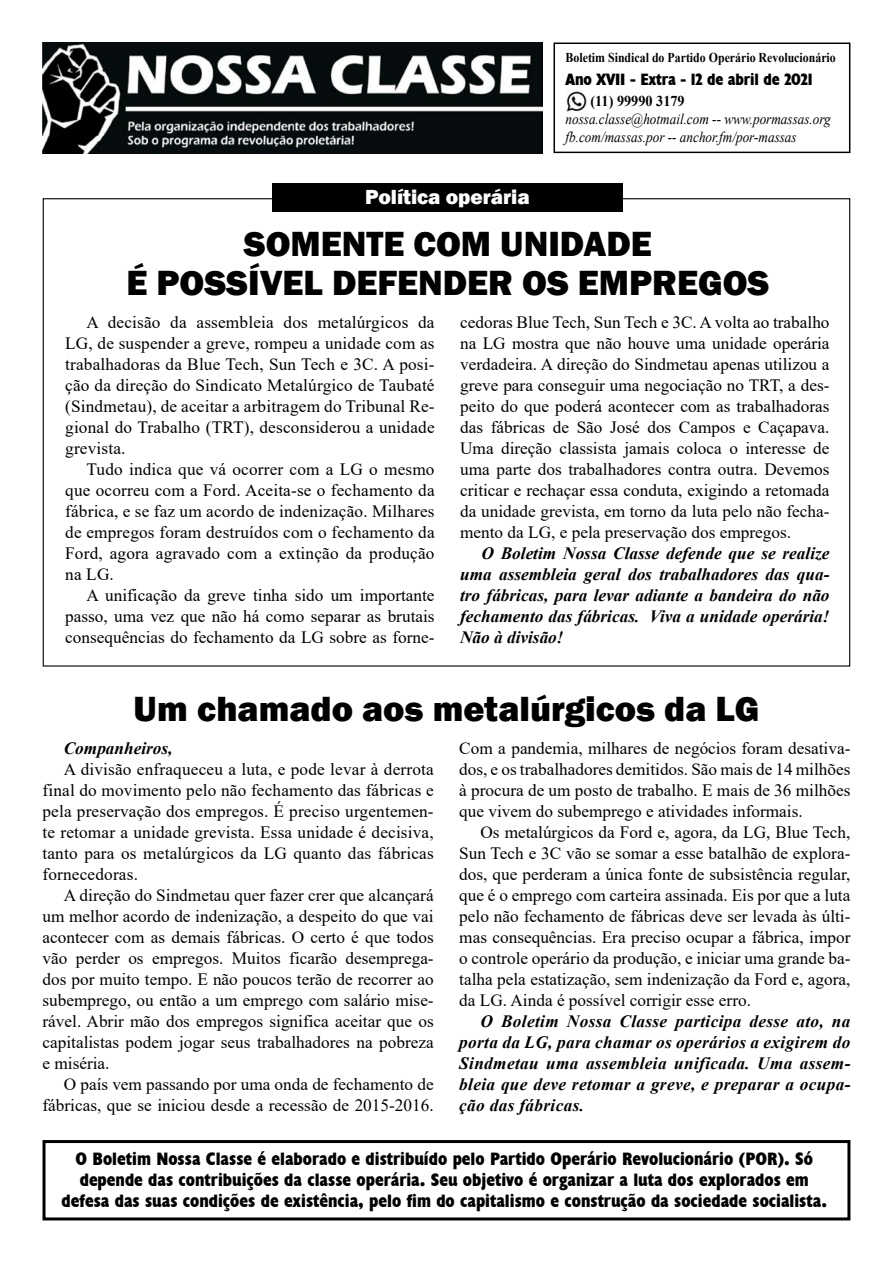
<style>
.page{position:relative;width:893px;height:1263px;background:#fff}
.page>*{position:absolute;margin:0;border:0;box-sizing:border-box;transform-origin:0 0}
.t1{font:800 36px/39px "Franklin Gothic";color:#000;text-align:center}
.t2{font:800 21px "Franklin Gothic";color:#fffefd}
.t3{font:700 condensed 18px/21px "Humanist 521 BT Xtra";color:#000;text-align:center}
.t4{font:17.25px/21px "Times New Roman";color:#000;text-align:justify}
.t5{font:italic 700 17.25px/21px "Times New Roman";color:#000;text-align:justify}
.t6{font:700 condensed 16.5px "Humanist 521 BT Xtra";letter-spacing:-.01em;color:#000}
.t7{font:italic 15px/18px "Times New Roman";color:#000;scale:.88 1}
.t8{font:700 15px "Times New Roman";color:#000;scale:.95 1}
.t9{font:700 13.5px "Times New Roman";color:#000;scale:.88 1}
</style>
<div class="page">
<img style="left:43px;top:43px;width:499px;height:111px">
<div style="left:272px;top:183px;width:351px;height:29px;background:#000"></div>
<div style="left:553px;top:43px;width:297px;height:110px;border:2px solid #000"></div>
<img style="left:566px;top:91px;width:21px;height:21px">
<div style="left:43px;top:1140px;width:807px;height:80px;border:3px solid #000"></div>
<p class="t2" style="left:365px;top:184px;width:166px">POLÍTICA OPERÁRIA</p>
<p class="t9" style="left:566px;top:48px;width:309px">Boletim Sindical do Partido Operário Revolucionário</p>
<p class="t6" style="left:566px;top:69px;width:249px">Ano XVII - Extra - 12 de abril de 2021</p>
<p class="t8" style="left:590px;top:90px;width:101px">(11) 99990 3179</p>
<p class="t7" style="left:566px;top:109px;width:303px">nossa.classe@hotmail.com -- www.pormassas.org fb.com/massas.por -- anchor.fm/por-massas</p>
<h1 class="t1" style="left:126px;top:224px;width:642px">SOMENTE COM UNIDADE<br>É POSSÍVEL DEFENDER OS EMPREGOS</h1>
<p class="t4" style="left:65px;top:311px;width:371px;text-indent:21px">A decisão da assembleia dos metalúrgicos da LG, de suspender a greve, rompeu a unidade com as trabalhadoras da Blue Tech, Sun Tech e 3C. A posi&shy;ção da direção do Sindicato Metalúrgico de Taubaté (Sindmetau), de aceitar a arbitragem do Tribunal Re&shy;gional do Trabalho (TRT), desconsiderou a unidade grevista.</p>
<p class="t4" style="left:65px;top:458px;width:371px;text-indent:21px">Tudo indica que vá ocorrer com a LG o mesmo que ocorreu com a Ford. Aceita-se o fechamento da fábrica, e se faz um acordo de indenização. Milhares de empregos foram destruídos com o fechamento da Ford, agora agravado com a extinção da produção na LG.</p>
<p class="t4" style="left:65px;top:584px;width:371px;text-indent:21px">A unificação da greve tinha sido um importante passo, uma vez que não há como separar as brutais consequências do fechamento da LG sobre as forne-</p>
<p class="t4" style="left:460px;top:311px;width:371px">cedoras Blue Tech, Sun Tech e 3C. A volta ao trabalho na LG mostra que não houve uma unidade operária verdadeira. A direção do Sindmetau apenas utilizou a greve para conseguir uma negociação no TRT, a des&shy;peito do que poderá acontecer com as trabalhadoras das fábricas de São José dos Campos e Caçapava.<br>Uma direção classista jamais coloca o interesse de uma parte dos trabalhadores contra outra. Devemos criticar e rechaçar essa conduta, exigindo a retomada da unidade grevista, em torno da luta pelo não fecha&shy;mento da LG, e pela preservação dos empregos.</p>
<p class="t5" style="left:460px;top:543px;width:371px;text-indent:21px">O Boletim Nossa Classe defende que se realize uma assembleia geral dos trabalhadores das qua&shy;tro fábricas, para levar adiante a bandeira do não fechamento das fábricas. Viva a unidade operária!<br>Não à divisão!</p>
<h1 class="t1" style="left:134px;top:690px;width:603px">UM CHAMADO AOS METALÚRGICOS DA LG</h1>
<p class="t5" style="left:64px;top:737px;width:110px">Companheiros,</p>
<p class="t4" style="left:43px;top:758px;width:393px;text-indent:21px">A divisão enfraqueceu a luta, e pode levar à derrota final do movimento pelo não fechamento das fábricas e pela preservação dos empregos. É preciso urgentemen&shy;te retomar a unidade grevista. Essa unidade é decisiva, tanto para os metalúrgicos da LG quanto das fábricas fornecedoras.</p>
<p class="t4" style="left:43px;top:884px;width:393px;text-indent:21px">A direção do Sindmetau quer fazer crer que alcançará um melhor acordo de indenização, a despeito do que vai acontecer com as demais fábricas. O certo é que todos vão perder os empregos. Muitos ficarão desemprega&shy;dos por muito tempo. E não poucos terão de recorrer ao subemprego, ou então a um emprego com salário mise&shy;rável. Abrir mão dos empregos significa aceitar que os capitalistas podem jogar seus trabalhadores na pobreza e miséria.</p>
<p class="t4" style="left:43px;top:1073px;width:393px;text-align:right">O país vem passando por uma onda de fechamento de fábricas, que se iniciou desde a recessão de 2015-2016.</p>
<p class="t4" style="left:459px;top:737px;width:393px">Com a pandemia, milhares de negócios foram desativa&shy;dos, e os trabalhadores demitidos. São mais de 14 milhões à procura de um posto de trabalho. E mais de 36 milhões que vivem do subemprego e atividades informais.</p>
<p class="t4" style="left:459px;top:821px;width:393px;text-indent:21px">Os metalúrgicos da Ford e, agora, da LG, Blue Tech, Sun Tech e 3C vão se somar a esse batalhão de explora&shy;dos, que perderam a única fonte de subsistência regular, que é o emprego com carteira assinada. Eis por que a luta pelo não fechamento de fábricas deve ser levada às últi&shy;mas consequências. Era preciso ocupar a fábrica, impor o controle operário da produção, e iniciar uma grande ba&shy;talha pela estatização, sem indenização da Ford e, agora, da LG. Ainda é possível corrigir esse erro.</p>
<p class="t5" style="left:459px;top:1010px;width:393px;text-indent:21px">O Boletim Nossa Classe participa desse ato, na porta da LG, para chamar os operários a exigirem do Sindmetau uma assembleia unificada. Uma assem&shy;bleia que deve retomar a greve, e preparar a ocupa&shy;ção das fábricas.</p>
<p class="t3" style="left:62px;top:1147px;width:767px">O Boletim Nossa Classe é elaborado e distribuído pelo Partido Operário Revolucionário (POR). Só depende das contribuições da classe operária. Seu objetivo é organizar a luta dos explorados em defesa das suas condições de existência, pelo fim do capitalismo e construção da sociedade socialista.</p>
</div>
